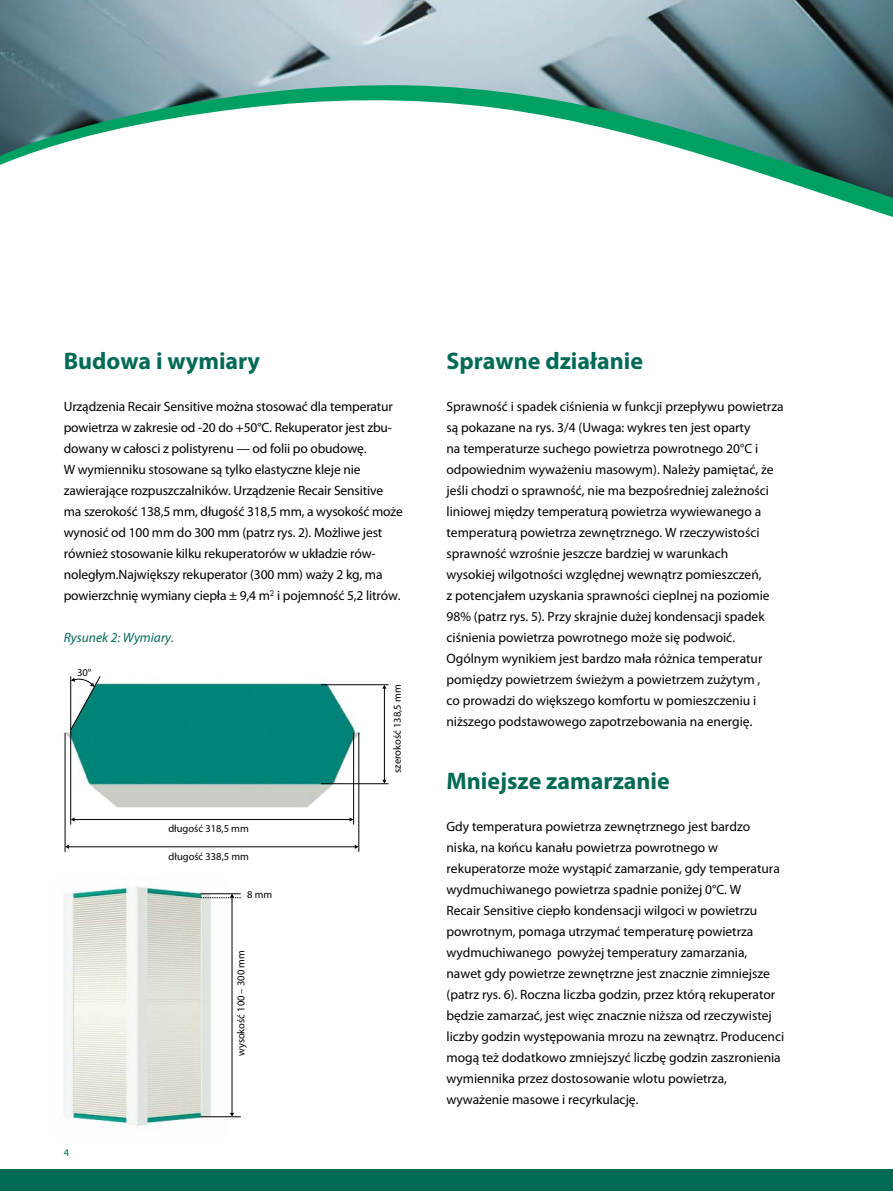
<style>
.page{position:relative;width:893px;height:1191px;background:#fff}
.page>*{position:absolute;margin:0;border:0;box-sizing:border-box;transform-origin:0 0}
.t1{font:700 24px "Myriad Pro";color:#006a55}
.t2{font:13.5px/21px "Myriad Pro";color:#000}
.t3{font:italic 13.5px "Myriad Pro";color:#006a55}
.t4{font:10.5px "Myriad Pro";color:#000}
.t5{font:10.5px "Myriad Pro";color:#006a55}
</style>
<div class="page">
<div style="left:0;top:1169px;width:893px;height:22px;background:#006a55"></div>
<svg style="left:0;top:0;width:893px;height:217px"></svg>
<img style="left:64px;top:682px;width:300px;height:130px">
<hr style="left:73px;top:819px;width:278px;height:1px;background:#000">
<svg style="left:71px;top:817px;width:4px;height:4px"></svg>
<hr style="left:384px;top:687px;width:1px;height:94px;background:#000">
<hr style="left:321px;top:684px;width:68px;height:1px;background:#000">
<hr style="left:321px;top:783px;width:68px;height:1px;background:#000">
<hr style="left:68px;top:846px;width:289px;height:1px;background:#000">
<hr style="left:353px;top:732px;width:1px;height:92px;background:#000">
<hr style="left:359px;top:732px;width:1px;height:120px;background:#000">
<hr style="left:70px;top:676px;width:1px;height:148px;background:#000">
<hr style="left:65px;top:732px;width:1px;height:120px;background:#000">
<img style="left:63px;top:885px;width:164px;height:243px">
<svg style="left:70px;top:676px;width:31px;height:54px"></svg>
<hr style="left:232px;top:895px;width:1px;height:219px;background:#000">
<svg style="left:230px;top:1112px;width:4px;height:4px"></svg>
<hr style="left:201px;top:1116px;width:40px;height:1px;background:#000">
<svg style="left:201px;top:893px;width:40px;height:5px"></svg>
<h1 class="t1" style="left:64px;top:345px;width:198px">Budowa i wymiary</h1>
<p class="t2" style="left:64px;top:396px;width:341px">Urządzenia Recair Sensitive można stosować dla temperatur powietrza w zakresie od -20 do +50°C. Rekuperator jest zbu&shy;dowany w całosci z polistyrenu — od folii po obudowę.<br>W wymienniku stosowane są tylko elastyczne kleje nie zawierające rozpuszczalników. Urządzenie Recair Sensitive ma szerokość 138,5 mm, długość 318,5 mm, a wysokość może wynosić od 100 mm do 300 mm (patrz rys. 2). Możliwe jest również stosowanie kilku rekuperatorów w układzie rów&shy;noległym.Największy rekuperator (300 mm) waży 2 kg, ma powierzchnię wymiany ciepła ± 9,4 m<sup>2</sup> i pojemność 5,2 litrów.</p>
<p class="t3" style="left:64px;top:629px;width:112px">Rysunek 2: Wymiary.</p>
<p class="t4" style="left:77px;top:666px;width:16px">30°</p>
<p class="t5" style="left:64px;top:1146px;width:7px">4</p>
<p class="t4" style="left:168px;top:822px;width:82px">długość 318,5 mm</p>
<p class="t4" style="left:169px;top:849px;width:82px">długość 338,5 mm</p>
<p class="t4" style="left:247px;top:888px;width:27px">8 mm</p>
<p class="t4" style="left:235px;top:1056px;width:107px;rotate:-90deg">wysokość 100 – 300 mm</p>
<p class="t4" style="left:391px;top:773px;width:90px;rotate:-90deg">szerokość 138,5 mm</p>
<h1 class="t1" style="left:446px;top:345px;width:198px">Sprawne działanie</h1>
<p class="t2" style="left:446px;top:396px;width:339px">Sprawność i spadek ciśnienia w funkcji przepływu powietrza są pokazane na rys. 3/4 (Uwaga: wykres ten jest oparty<br>na temperaturze suchego powietrza powrotnego 20°C i odpowiednim wyważeniu masowym). Należy pamiętać, że jeśli chodzi o sprawność, nie ma bezpośredniej zależności liniowej między temperaturą powietrza wywiewanego a temperaturą powietrza zewnętrznego. W rzeczywistości sprawność wzrośnie jeszcze bardziej w warunkach<br>wysokiej wilgotności względnej wewnątrz pomieszczeń,<br>z potencjałem uzyskania sprawności cieplnej na poziomie 98% (patrz rys. 5). Przy skrajnie dużej kondensacji spadek ciśnienia powietrza powrotnego może się podwoić.<br>Ogólnym wynikiem jest bardzo mała różnica temperatur pomiędzy powietrzem świeżym a powietrzem zużytym ,<br>co prowadzi do większego komfortu w pomieszczeniu i niższego podstawowego zapotrzebowania na energię.</p>
<h1 class="t1" style="left:446px;top:765px;width:225px">Mniejsze zamarzanie</h1>
<p class="t2" style="left:446px;top:816px;width:339px">Gdy temperatura powietrza zewnętrznego jest bardzo niska, na końcu kanału powietrza powrotnego w rekuperatorze może wystąpić zamarzanie, gdy temperatura wydmuchiwanego powietrza spadnie poniżej 0°C. W<br>Recair Sensitive ciepło kondensacji wilgoci w powietrzu powrotnym, pomaga utrzymać temperaturę powietrza wydmuchiwanego powyżej temperatury zamarzania, nawet gdy powietrze zewnętrzne jest znacznie zimniejsze (patrz rys. 6). Roczna liczba godzin, przez którą rekuperator będzie zamarzać, jest więc znacznie niższa od rzeczywistej liczby godzin występowania mrozu na zewnątrz. Producenci mogą też dodatkowo zmniejszyć liczbę godzin zaszronienia wymiennika przez dostosowanie wlotu powietrza, wyważenie masowe i recyrkulację.</p>
</div>
